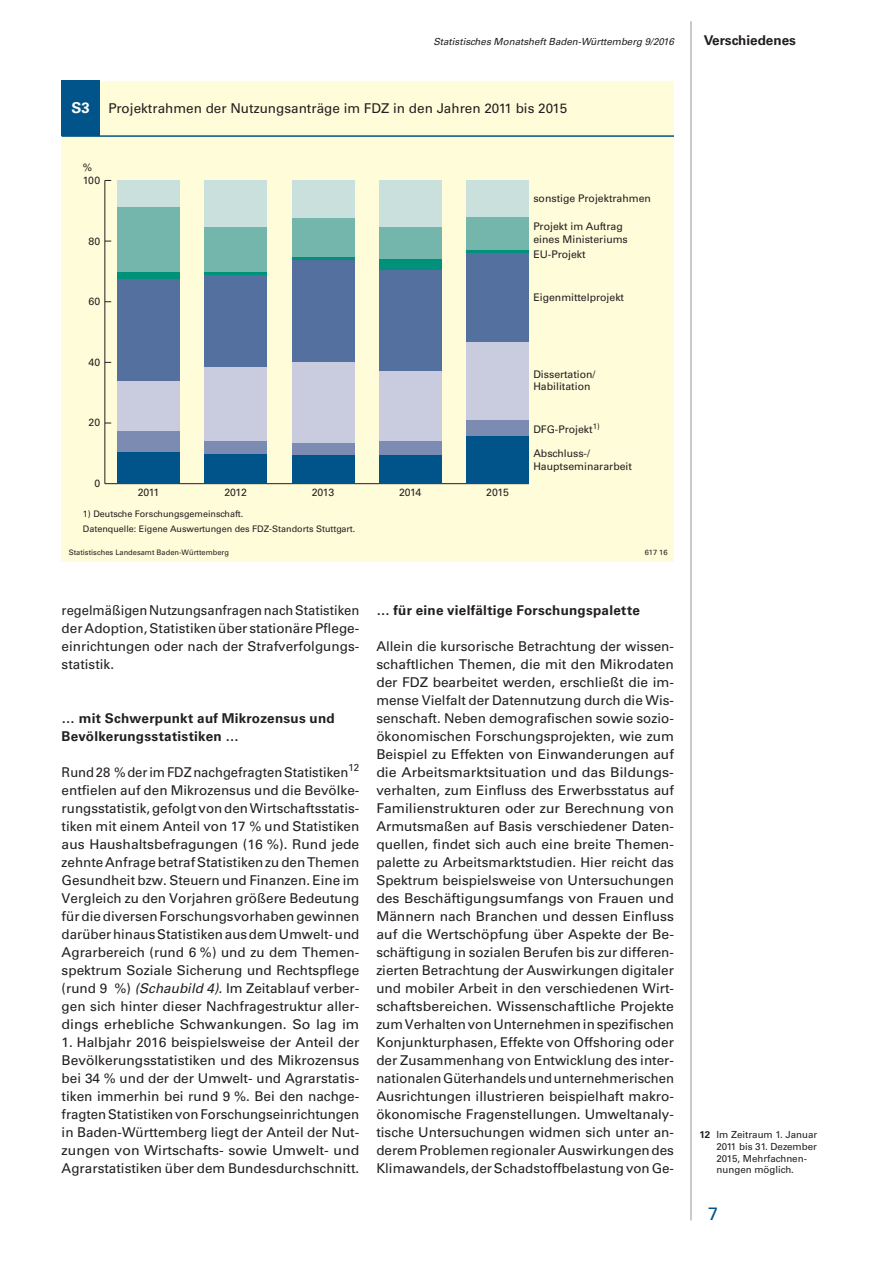
<style>
.page{position:relative;width:893px;height:1263px;background:#fff}
.page>*{position:absolute;margin:0;border:0;box-sizing:border-box;transform-origin:0 0}
.t1{font:18px "Univers";color:#01548a}
.t2{font:13.5px/18px "Univers";color:#231f20;text-align:justify}
.t3{font:13.5px/18px "Univers";color:#231f20;text-align:justify;scale:.96 1}
.t4{font:700 13.5px/18px "Univers";letter-spacing:.015em;color:#231f20}
.t5{font:10.5px/12.6px "Univers";color:#231f20}
.t6{font:9.75px/11.7px "Univers";color:#231f20}
.t7{font:italic 9.75px "Univers";color:#231f20}
.t8{font:9px/15.3px "Univers";color:#231f20}
.t9{font:7.5px "Univers";color:#231f20}
.s1{font-weight:700;font-size:15px;color:#fff}
.s2{font-style:italic}
.s3{font-weight:700}
</style>
<div class="page">
<hr style="left:691px;top:21px;width:1px;height:1199px;background:#939598">
<div style="left:62px;top:81px;width:612px;height:480px;background:#fffcda"></div>
<div style="left:62px;top:81px;width:38px;height:55px;background:#01548a"></div>
<hr style="left:62px;top:135px;width:612px;height:2px;background:#01548a">
<hr style="left:105px;top:483px;width:424px;height:1px;background:#231f20">
<hr style="left:104px;top:180px;width:1px;height:304px;background:#231f20">
<div style="left:117px;top:180px;width:63px;height:27px;background:#cae0dc"></div>
<div style="left:204px;top:180px;width:63px;height:47px;background:#cae0dc"></div>
<div style="left:292px;top:180px;width:62px;height:38px;background:#cae0dc"></div>
<div style="left:379px;top:181px;width:63px;height:46px;background:#cae0dc"></div>
<div style="left:466px;top:181px;width:63px;height:36px;background:#cae0dc"></div>
<div style="left:117px;top:207px;width:63px;height:65px;background:#75b6ac"></div>
<div style="left:204px;top:227px;width:63px;height:46px;background:#75b6ac"></div>
<div style="left:292px;top:218px;width:62px;height:39px;background:#75b6ac"></div>
<div style="left:379px;top:227px;width:63px;height:33px;background:#75b6ac"></div>
<div style="left:466px;top:217px;width:63px;height:33px;background:#75b6ac"></div>
<div style="left:117px;top:272px;width:63px;height:7px;background:#00917b"></div>
<hr style="left:204px;top:273px;width:63px;height:2px;background:#00917b">
<hr style="left:292px;top:257px;width:62px;height:3px;background:#00917b">
<div style="left:379px;top:260px;width:63px;height:11px;background:#00917b"></div>
<hr style="left:466px;top:250px;width:63px;height:3px;background:#00917b">
<div style="left:117px;top:279px;width:63px;height:102px;background:#54709e"></div>
<div style="left:204px;top:275px;width:63px;height:92px;background:#54709e"></div>
<div style="left:292px;top:260px;width:62px;height:102px;background:#54709e"></div>
<div style="left:379px;top:271px;width:63px;height:100px;background:#54709e"></div>
<div style="left:466px;top:253px;width:63px;height:89px;background:#54709e"></div>
<div style="left:117px;top:381px;width:63px;height:50px;background:#c8ccde"></div>
<div style="left:204px;top:367px;width:63px;height:74px;background:#c8ccde"></div>
<div style="left:292px;top:362px;width:62px;height:81px;background:#c8ccde"></div>
<div style="left:379px;top:371px;width:63px;height:70px;background:#c8ccde"></div>
<div style="left:466px;top:342px;width:63px;height:78px;background:#c8ccde"></div>
<div style="left:117px;top:431px;width:63px;height:21px;background:#7c8bb1"></div>
<div style="left:204px;top:441px;width:63px;height:13px;background:#7c8bb1"></div>
<div style="left:292px;top:443px;width:62px;height:12px;background:#7c8bb1"></div>
<div style="left:379px;top:441px;width:63px;height:14px;background:#7c8bb1"></div>
<div style="left:466px;top:420px;width:63px;height:16px;background:#7c8bb1"></div>
<div style="left:117px;top:452px;width:63px;height:32px;background:#01548a"></div>
<div style="left:204px;top:454px;width:63px;height:30px;background:#01548a"></div>
<div style="left:292px;top:455px;width:62px;height:29px;background:#01548a"></div>
<div style="left:379px;top:455px;width:63px;height:29px;background:#01548a"></div>
<div style="left:466px;top:436px;width:63px;height:48px;background:#01548a"></div>
<p class="t7" style="left:433px;top:35px;width:242px">Statistisches Monatsheft Baden-Württemberg 9/2016</p>
<p class="t4" style="left:704px;top:31px;width:94px">Verschiedenes</p>
<p class="t2" style="left:72px;top:99px;width:497px"><span class="s1">S3</span> Projektrahmen der Nutzungsanträge im FDZ in den Jahren 2011 bis 2015</p>
<p class="t5" style="left:83px;top:161px;width:11px">%</p>
<p class="t5" style="left:83px;top:174px;width:19px">100</p>
<p class="t5" style="left:89px;top:235px;width:13px">80</p>
<p class="t5" style="left:89px;top:295px;width:13px">60</p>
<p class="t5" style="left:89px;top:356px;width:13px">40</p>
<p class="t5" style="left:89px;top:416px;width:13px">20</p>
<p class="t5" style="left:94px;top:477px;width:7px">0</p>
<p class="t5" style="left:138px;top:486px;width:23px">2011</p>
<p class="t5" style="left:224px;top:486px;width:24px">2012</p>
<p class="t5" style="left:312px;top:486px;width:24px">2013</p>
<p class="t5" style="left:399px;top:486px;width:24px">2014</p>
<p class="t5" style="left:486px;top:486px;width:24px">2015</p>
<p class="t8" style="left:83px;top:506px;width:274px">1) Deutsche Forschungsgemeinschaft.<br>Datenquelle: Eigene Auswertungen des FDZ-Standorts Stuttgart.</p>
<p class="t5" style="left:533px;top:192px;width:119px">sonstige Projektrahmen</p>
<p class="t5" style="left:533px;top:220px;width:96px">Projekt im Auftrag eines Ministeriums</p>
<p class="t5" style="left:533px;top:248px;width:54px">EU-Projekt</p>
<p class="t5" style="left:533px;top:291px;width:92px">Eigenmittelprojekt</p>
<p class="t5" style="left:533px;top:368px;width:64px">Dissertation/<br>Habilitation</p>
<p class="t5" style="left:533px;top:423px;width:68px">DFG-Projekt<sup>1)</sup></p>
<p class="t5" style="left:533px;top:447px;width:100px">Abschluss-/<br>Hauptseminararbeit</p>
<p class="t9" style="left:69px;top:548px;width:162px">Statistisches Landesamt Baden-Württemberg</p>
<p class="t9" style="left:645px;top:548px;width:24px">617 16</p>
<p class="t3" style="left:62px;top:601px;width:312px">regelmäßigen Nutzungsanfragen nach Statistiken der Adoption, Statistiken über stationäre Pflege&shy;einrichtungen oder nach der Strafverfolgungs&shy;statistik.</p>
<p class="t4" style="left:62px;top:709px;width:275px">… mit Schwerpunkt auf Mikrozensus und<br>Bevölkerungsstatistiken …</p>
<p class="t3" style="left:62px;top:763px;width:312px">Rund 28 % der im FDZ nachgefragten Statistiken<sup>12 </sup>entfielen auf den Mikrozensus und die Bevölke&shy;rungsstatistik, gefolgt von den Wirtschaftsstatis&shy;tiken mit einem Anteil von 17 % und Statistiken aus Haushaltsbefragungen (16 %). Rund jede zehnte Anfrage betraf Statistiken zu den Themen Gesundheit bzw. Steuern und Finanzen. Eine im Vergleich zu den Vorjahren größere Bedeutung für die diversen Forschungsvorhaben gewinnen darüber hinaus Statistiken aus dem Umwelt- und Agrarbereich (rund 6 %) und zu dem Themen&shy;spektrum Soziale Sicherung und Rechtspflege (rund 9 %) <span class="s2">(Schaubild 4).</span> Im Zeitablauf verber&shy;gen sich hinter dieser Nachfragestruktur aller&shy;dings erhebliche Schwankungen. So lag im</p>
<p class="t2" style="left:62px;top:1033px;width:299px">1. Halbjahr 2016 beispielsweise der Anteil der Bevölkerungsstatistiken und des Mikrozensus bei 34 % und der der Umwelt- und Agrarstatis&shy;tiken immerhin bei rund 9 %. Bei den nachge&shy;fragten Statistiken von Forschungseinrichtungen in Baden-Württemberg liegt der Anteil der Nut&shy;zungen von Wirtschafts- sowie Umwelt- und Agrarstatistiken über dem Bundesdurchschnitt.</p>
<p class="t4" style="left:376px;top:601px;width:265px">… für eine vielfältige Forschungspalette</p>
<p class="t2" style="left:376px;top:637px;width:299px">Allein die kursorische Betrachtung der wissen&shy;schaftlichen Themen, die mit den Mikrodaten der FDZ bearbeitet werden, erschließt die im&shy;mense Vielfalt der Datennutzung durch die Wis&shy;senschaft. Neben demografischen sowie sozio&shy;ökonomischen Forschungsprojekten, wie zum Beispiel zu Effekten von Einwanderungen auf die Arbeitsmarktsituation und das Bildungs&shy;verhalten, zum Einfluss des Erwerbsstatus auf Familienstrukturen oder zur Berechnung von Armutsmaßen auf Basis verschiedener Daten&shy;quellen, findet sich auch eine breite Themen&shy;palette zu Arbeitsmarktstudien. Hier reicht das Spektrum beispielsweise von Untersuchungen des Beschäftigungsumfangs von Frauen und Männern nach Branchen und dessen Einfluss auf die Wertschöpfung über Aspekte der Be&shy;schäftigung in sozialen Berufen bis zur differen&shy;zierten Betrachtung der Auswirkungen digitaler und mobiler Arbeit in den verschiedenen Wirt&shy;schaftsbereichen. Wissenschaftliche Projekte zum Verhalten von Unternehmen in spezifischen Konjunkturphasen, Effekte von Offshoring oder der Zusammenhang von Entwicklung des inter&shy;nationalen Güterhandels und unternehmerischen Ausrichtungen illustrieren beispielhaft makro&shy;ökonomische Fragenstellungen. Umweltanaly&shy;tische Untersuchungen widmen sich unter an&shy;derem Problemen regionaler Auswirkungen des Klimawandels, der Schadstoffbelastung von Ge-</p>
<p class="t6" style="left:716px;top:1129px;width:102px;text-indent:-17px"><span class="s3">12</span> Im Zeitraum 1. Januar<br>2011 bis 31. Dezember<br>2015, Mehrfachnen&shy;nungen möglich.</p>
<h1 class="t1" style="left:708px;top:1203px;width:12px">7</h1>
</div>
